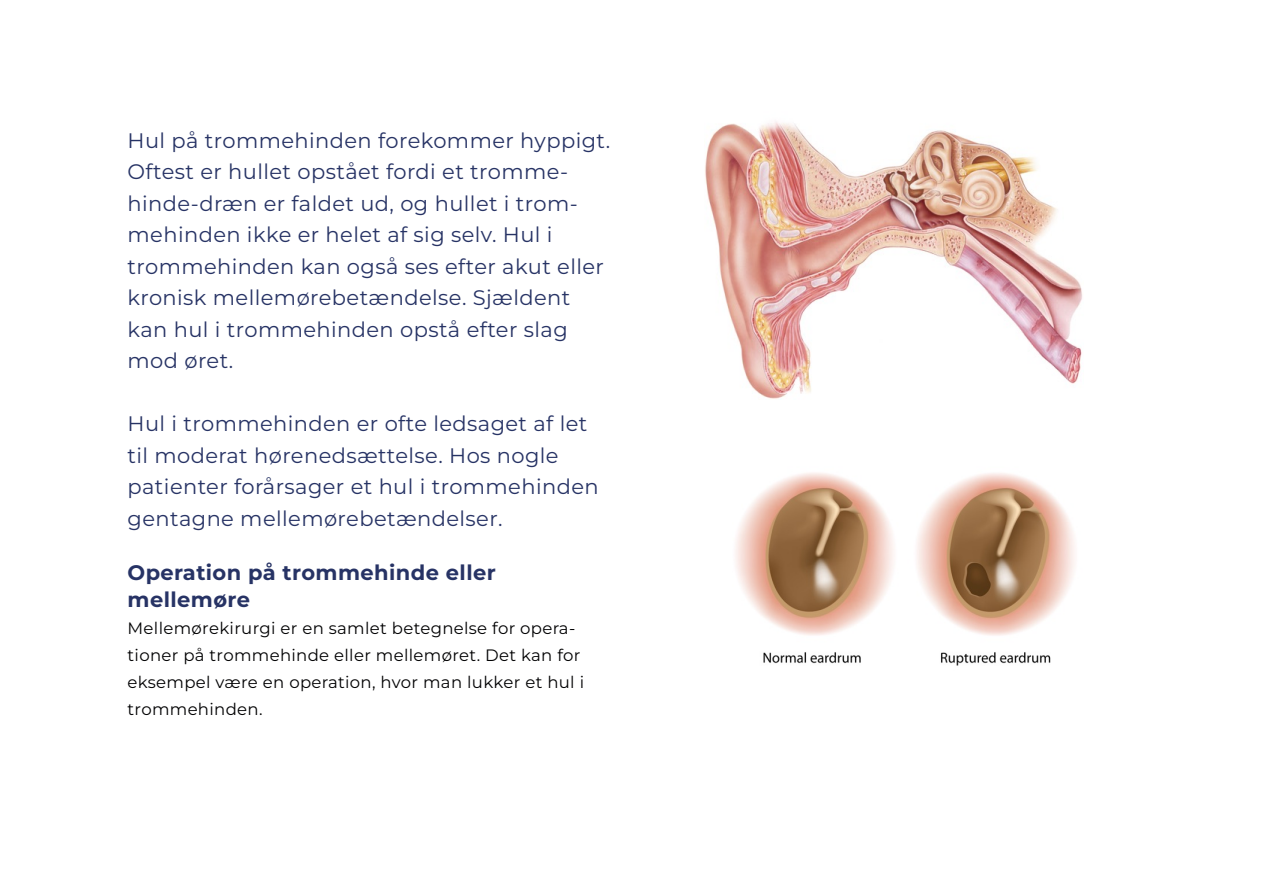
<style>
.page{position:relative;width:1263px;height:893px;background:#fff}
.page>*{position:absolute;margin:0;border:0;box-sizing:border-box;transform-origin:0 0}
.t1{font:21px/31.5px "Montserrat";letter-spacing:.02em;color:#273365}
.t2{font:700 21px/27px "Montserrat";letter-spacing:.02em;color:#273365}
.t3{font:16.5px/27px "Montserrat";letter-spacing:.02em;color:#020203}
</style>
<div class="page">
<img style="left:705px;top:121px;width:377px;height:278px">
<img style="left:735px;top:473px;width:340px;height:193px">
<p class="t1" style="left:128px;top:124px;width:484px">Hul på trommehinden forekommer hyppigt.<br>Oftest er hullet opstået fordi et tromme&shy;hinde-dræn er faldet ud, og hullet i trom&shy;mehinden ikke er helet af sig selv. Hul i trommehinden kan også ses efter akut eller kronisk mellemørebetændelse. Sjældent kan hul i trommehinden opstå efter slag mod øret.</p>
<p class="t1" style="left:128px;top:407px;width:473px">Hul i trommehinden er ofte ledsaget af let til moderat hørenedsættelse. Hos nogle patienter forårsager et hul i trommehinden gentagne mellemørebetændelser.</p>
<p class="t2" style="left:128px;top:558px;width:370px">Operation på trommehinde eller mellemøre</p>
<p class="t3" style="left:128px;top:614px;width:458px">Mellemørekirurgi er en samlet betegnelse for opera&shy;tioner på trommehinde eller mellemøret. Det kan for eksempel være en operation, hvor man lukker et hul i trommehinden.</p>
</div>
